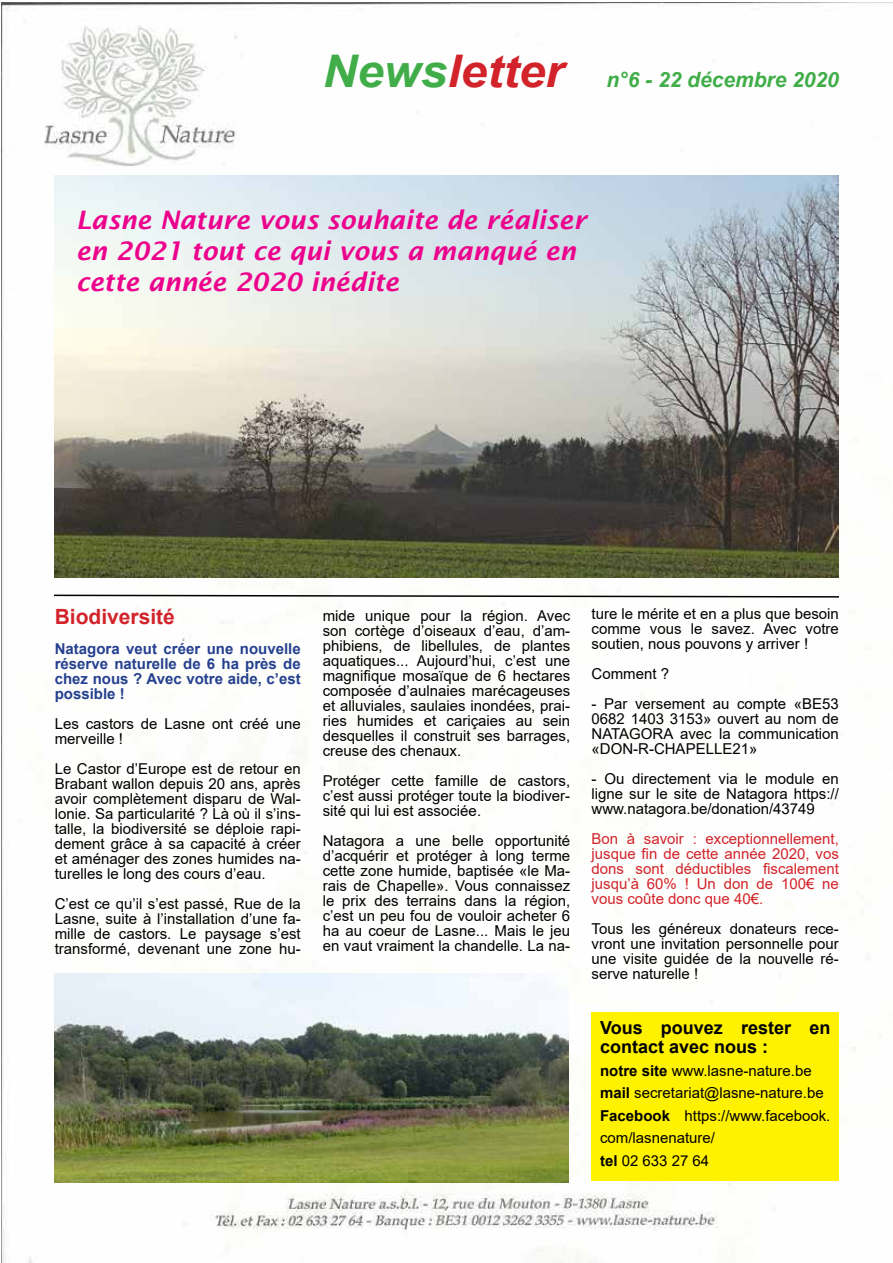
<style>
.page{position:relative;width:893px;height:1263px;background:#fff}
.page>*{position:absolute;margin:0;border:0;box-sizing:border-box;transform-origin:0 0}
.t1{font:italic 600 25.5px/30.6px "Lucida Sans";color:#ec008c}
.t2{font:italic 700 21px "Arial";color:#41ad49}
.t3{font:700 21px "Arial";color:#d2232a}
.t4{font:700 18px/19.5px "Arial";color:#000}
.t5{font:15px/15px "Arial";color:#000;text-align:justify}
.t6{font:15px/15px "Arial";color:#d2232a;text-align:justify}
.t7{font:700 15px/15px "Arial";color:#25408f;text-align:justify}
.s1{font-size:45px}
.s2{font-size:45px;color:#d2232a}
.s3{font-weight:700}
</style>
<div class="page">
<img style="left:1px;top:2px;width:892px;height:1261px">
<div style="left:591px;top:1012px;width:248px;height:169px;background:#fff200"></div>
<img style="left:54px;top:175px;width:785px;height:402px">
<img style="left:54px;top:974px;width:515px;height:208px">
<svg style="left:52px;top:594px;width:788px;height:4px"></svg>
<h2 class="t2" style="left:323px;top:65px;width:518px"><span class="s1">News</span><span class="s2">letter</span> n°6 - 22 décembre 2020</h2>
<h1 class="t1" style="left:76px;top:205px;width:512px">Lasne Nature vous souhaite de réaliser en 2021 tout ce qui vous a manqué en cette année 2020 inédite</h1>
<h2 class="t3" style="left:55px;top:602px;width:122px">Biodiversité</h2>
<p class="t7" style="left:55px;top:641px;width:247px">Natagora veut créer une nouvelle réserve naturelle de 6 ha près de chez nous ? Avec votre aide, c’est possible !</p>
<p class="t5" style="left:55px;top:716px;width:247px">Les castors de Lasne ont créé une merveille !</p>
<p class="t5" style="left:55px;top:761px;width:247px">Le Castor d’Europe est de retour en Brabant wallon depuis 20 ans, après avoir complètement disparu de Wal&shy;lonie. Sa particularité ? Là où il s’ins&shy;talle, la biodiversité se déploie rapi&shy;dement grâce à sa capacité à créer et aménager des zones humides na&shy;turelles le long des cours d’eau.</p>
<p class="t5" style="left:55px;top:896px;width:247px">C’est ce qu’il s’est passé, Rue de la Lasne, suite à l’installation d’une fa&shy;mille de castors. Le paysage s’est transformé, devenant une zone hu-</p>
<p class="t5" style="left:323px;top:608px;width:249px">mide unique pour la région. Avec son cortège d’oiseaux d’eau, d’am&shy;phibiens, de libellules, de plantes aquatiques... Aujourd’hui, c’est une magnifique mosaïque de 6 hectares composée d’aulnaies marécageuses et alluviales, saulaies inondées, prai&shy;ries humides et cariçaies au sein desquelles il construit ses barrages, creuse des chenaux.</p>
<p class="t5" style="left:323px;top:773px;width:249px">Protéger cette famille de castors, c’est aussi protéger toute la biodiver&shy;sité qui lui est associée.</p>
<p class="t5" style="left:323px;top:833px;width:249px">Natagora a une belle opportunité d’acquérir et protéger à long terme cette zone humide, baptisée «le Ma&shy;rais de Chapelle». Vous connaissez le prix des terrains dans la région, c’est un peu fou de vouloir acheter 6 ha au coeur de Lasne... Mais le jeu en vaut vraiment la chandelle. La na-</p>
<p class="t5" style="left:591px;top:606px;width:249px">ture le mérite et en a plus que besoin comme vous le savez. Avec votre soutien, nous pouvons y arriver !</p>
<p class="t5" style="left:591px;top:666px;width:79px">Comment ?</p>
<p class="t5" style="left:591px;top:696px;width:249px">- Par versement au compte «BE53<br>0682 1403 3153» ouvert au nom de NATAGORA avec la communication «DON-R-CHAPELLE21»</p>
<p class="t5" style="left:591px;top:771px;width:249px">- Ou directement via le module en ligne sur le site de Natagora https:// www.natagora.be/donation/43749</p>
<p class="t6" style="left:591px;top:831px;width:249px">Bon à savoir : exceptionnellement, jusque fin de cette année 2020, vos dons sont déductibles fiscalement jusqu’à 60% ! Un don de 100€ ne vous coûte donc que 40€.</p>
<p class="t5" style="left:591px;top:921px;width:249px">Tous les généreux donateurs rece&shy;vront une invitation personnelle pour une visite guidée de la nouvelle ré&shy;serve naturelle !</p>
<p class="t4" style="left:600px;top:1018px;width:232px">Vous pouvez rester en contact avec nous :</p>
<p class="t5" style="left:600px;top:1059px;width:232px;line-height:22.5px;text-align:left"><span class="s3">notre site</span> www.lasne-nature.be <span class="s3">mail</span> secretariat@lasne-nature.be<br><span class="s3">Facebook</span> https://www.facebook. com/lasnenature/<br><span class="s3">tel</span> 02 633 27 64</p>
</div>
